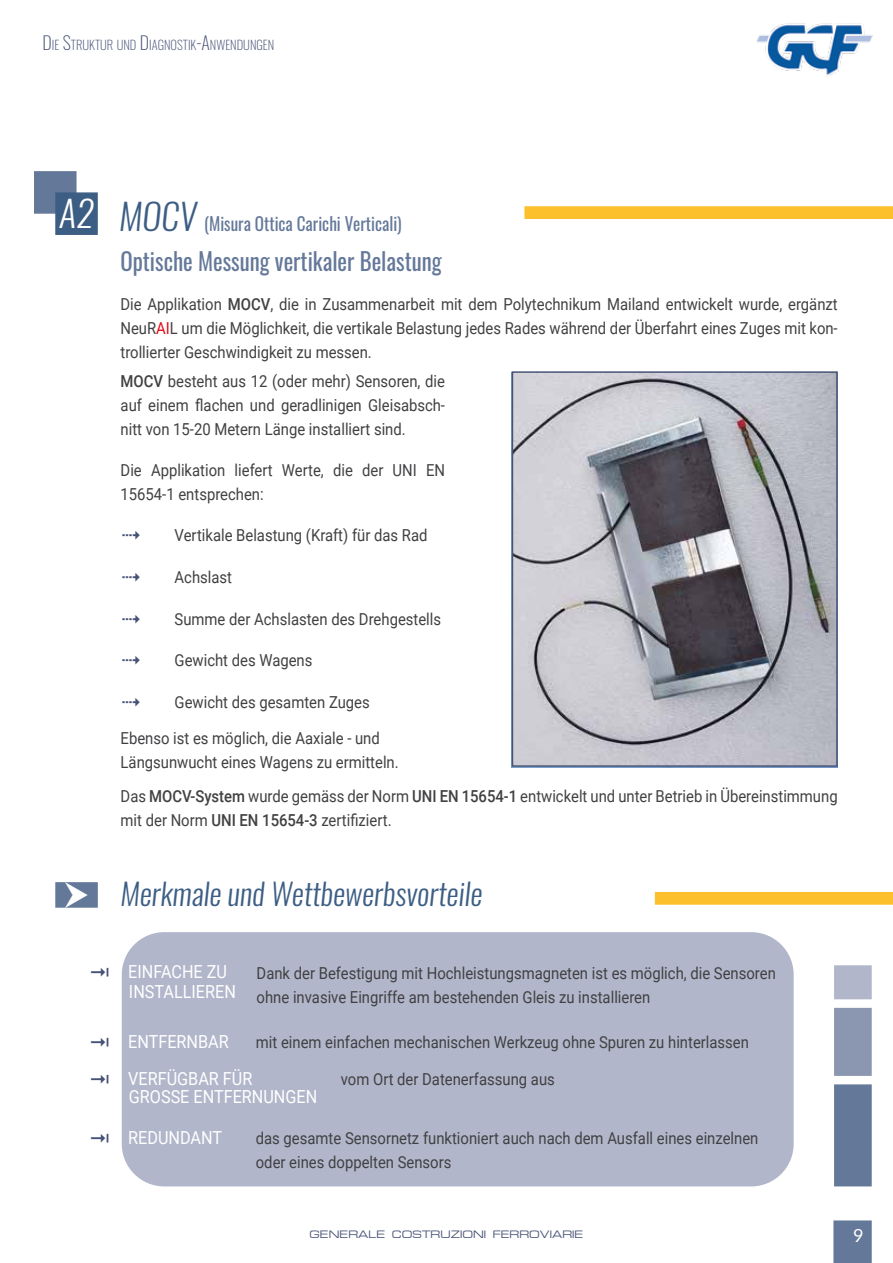
<style>
.page{position:relative;width:893px;height:1263px;background:#fff}
.page>*{position:absolute;margin:0;border:0;box-sizing:border-box;transform-origin:0 0}
.t1{font:italic 300 36px "Oswald";color:#fff}
.t2{font:italic 300 30px "Oswald";color:#3d5e84}
.t3{font:24px "Oswald";color:#647899;scale:.95 1}
.t4{font:18px "Roboto";color:#fff;scale:.9 1}
.t5{font:18px "Oswald";color:#647899;scale:.95 1}
.t6{font:18px "Lato";color:#fff}
.t7{font:16.5px/24px "Roboto";color:#414042;scale:.9 1}
.t8{font:200 12.6px "Oswald";color:#475276}
.t9{font:12.6px "Metrostyle Extended";color:#475276}
.s1{font-size:18px}
.s2{font-weight:300;font-style:italic;font-size:36px;color:#3d5e84}
.s3{font-weight:500}
.s4{color:#e30613}
.s5{color:#475276}
</style>
<div class="page">
<svg style="left:833px;top:1220px;width:39px;height:43px;background:#687b9b"></svg>
<img style="left:757px;top:23px;width:116px;height:54px">
<div style="left:525px;top:207px;width:367px;height:11px;background:#fcc02d"></div>
<div style="left:524px;top:206px;width:369px;height:13px;border:2px solid #fcc02d"></div>
<div style="left:656px;top:893px;width:236px;height:11px;background:#fcc02d"></div>
<div style="left:655px;top:892px;width:238px;height:13px;border:2px solid #fcc02d"></div>
<div style="left:834px;top:1084px;width:38px;height:102px;background:#647899;border:2px solid #647899"></div>
<div style="left:834px;top:1008px;width:38px;height:68px;background:#8b96b1;border:2px solid #8b96b1"></div>
<div style="left:834px;top:965px;width:38px;height:34px;background:#b1b6ca;border:2px solid #b1b6ca"></div>
<div style="left:34px;top:171px;width:43px;height:43px;background:#647899;border:2px solid #647899"></div>
<div style="left:55px;top:192px;width:43px;height:43px;background:#3d5e84;border:2px solid #3d5e84"></div>
<div style="left:55px;top:882px;width:43px;height:26px;background:#647899;border:2px solid #647899"></div>
<img style="left:515px;top:374px;width:320px;height:390px">
<div style="left:512px;top:371px;width:326px;height:396px;border:2px solid #475276"></div>
<div style="left:122px;top:932px;width:672px;height:254px;background:#b1b6ca;border-radius:43px"></div>
<svg style="left:65px;top:882px;width:23px;height:26px"></svg>
<p class="t8" style="left:43px;top:34px;width:233px"><span class="s1">D</span>IE <span class="s1">S</span>TRUKTUR UND <span class="s1">D</span>IAGNOSTIK<span class="s1">-A</span>NWENDUNGEN</p>
<h1 class="t1" style="left:59px;top:189px;width:36px">A2</h1>
<p class="t5" style="left:119px;top:207px;width:299px"><span class="s2">MOCV</span> (Misura Ottica Carichi Verticali)</p>
<h3 class="t3" style="left:120px;top:240px;width:340px">Optische Messung vertikaler Belastung</h3>
<p class="t7" style="left:120px;top:292px;width:798px;text-align:justify">Die Applikation <span class="s3">MOCV</span>, die in Zusammenarbeit mit dem Polytechnikum Mailand entwickelt wurde, ergänzt NeuR<span class="s4">AI</span>L um die Möglichkeit, die vertikale Belastung jedes Rades während der Überfahrt eines Zuges mit kon&shy;trollierter Geschwindigkeit zu messen.</p>
<p class="t7" style="left:121px;top:368px;width:362px;text-align:justify"><span class="s3">MOCV</span> besteht aus 12 (oder mehr) Sensoren, die auf einem flachen und geradlinigen Gleisabsch&shy;nitt von 15-20 Metern Länge installiert sind.</p>
<p class="t7" style="left:121px;top:457px;width:362px">Die Applikation liefert Werte, die der UNI EN<br>15654-1 entsprechen:</p>
<p class="t7" style="left:121px;top:523px;width:342px"><span class="s5">✔</span> Vertikale Belastung (Kraft) für das Rad</p>
<p class="t7" style="left:121px;top:564px;width:125px"><span class="s5">✔</span> Achslast</p>
<p class="t7" style="left:121px;top:606px;width:358px"><span class="s5">✔</span> Summe der Achslasten des Drehgestells</p>
<p class="t7" style="left:121px;top:648px;width:215px"><span class="s5">✔</span> Gewicht des Wagens</p>
<p class="t7" style="left:121px;top:689px;width:278px"><span class="s5">✔</span> Gewicht des gesamten Zuges</p>
<p class="t7" style="left:121px;top:726px;width:311px">Ebenso ist es möglich, die Aaxiale - und<br>Längsunwucht eines Wagens zu ermitteln.</p>
<p class="t7" style="left:121px;top:783px;width:798px">Das <span class="s3">MOCV-System</span> wurde gemäss der Norm <span class="s3">UNI EN 15654-1</span> entwickelt und unter Betrieb in Übereinstimmung mit der Norm <span class="s3">UNI EN 15654-3</span> zertifiziert.</p>
<h2 class="t2" style="left:120px;top:874px;width:363px">Merkmale und Wettbewerbsvorteile</h2>
<p class="t4" style="left:128px;top:959px;width:111px">EINFACHE ZU</p>
<p class="t4" style="left:129px;top:979px;width:120px">INSTALLIEREN</p>
<p class="t7" style="left:257px;top:960px;width:578px">Dank der Befestigung mit Hochleistungsmagneten ist es möglich, die Sensoren ohne invasive Eingriffe am bestehenden Gleis zu installieren</p>
<p class="t4" style="left:128px;top:1029px;width:113px">ENTFERNBAR</p>
<p class="t7" style="left:256px;top:1030px;width:549px">mit einem einfachen mechanischen Werkzeug ohne Spuren zu hinterlassen</p>
<p class="t4" style="left:128px;top:1066px;width:139px">VERFÜGBAR FÜR</p>
<p class="t7" style="left:341px;top:1067px;width:239px">vom Ort der Datenerfassung aus</p>
<p class="t4" style="left:129px;top:1084px;width:211px">GROSSE ENTFERNUNGEN</p>
<p class="t4" style="left:128px;top:1125px;width:106px">REDUNDANT</p>
<p class="t7" style="left:256px;top:1125px;width:560px">das gesamte Sensornetz funktioniert auch nach dem Ausfall eines einzelnen oder eines doppelten Sensors</p>
<p class="t9" style="left:310px;top:1228px;width:275px">GENERALE COSTRUZIONI FERROVIARIE</p>
<p class="t6" style="left:853px;top:1225px;width:12px">9</p>
</div>
